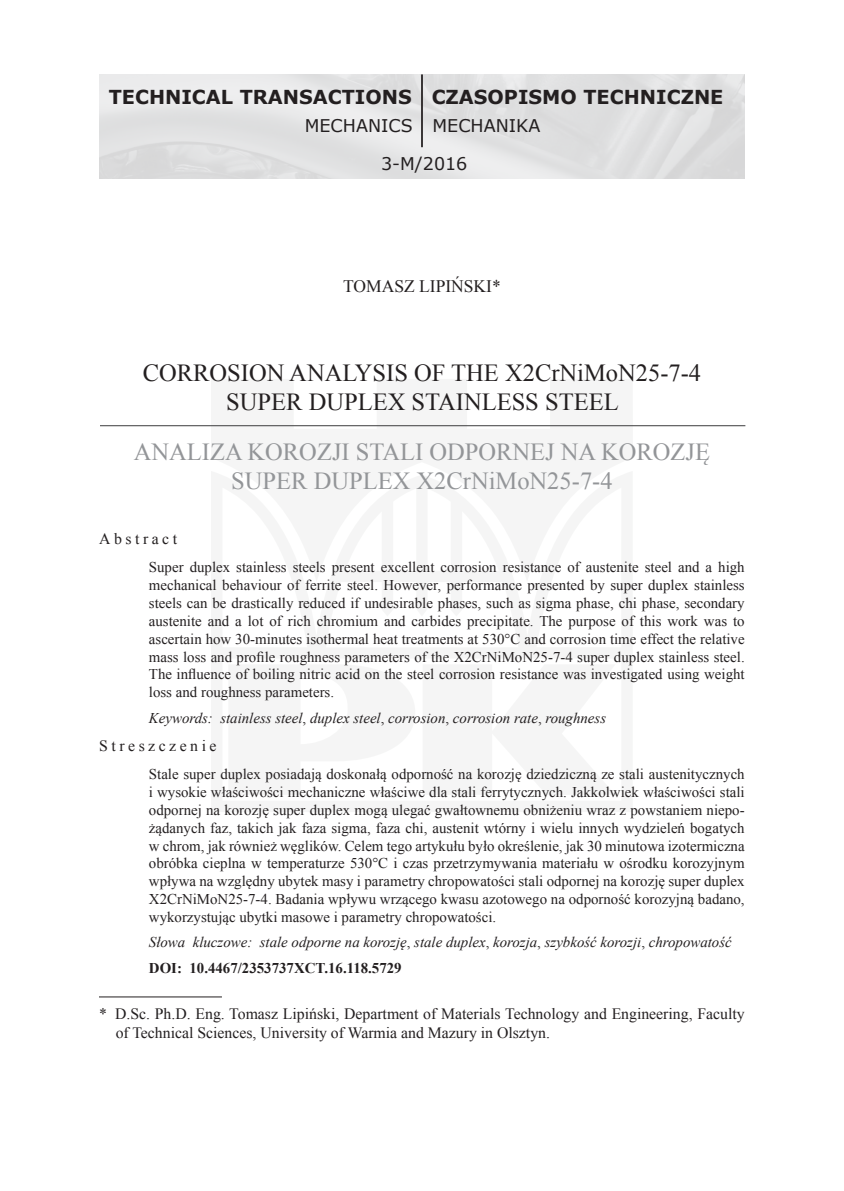
<style>
.page{position:relative;width:844px;height:1191px;background:#fff}
.page>*{position:absolute;margin:0;border:0;box-sizing:border-box;transform-origin:0 0}
.t1{font:24.5px/29.4px "Times New Roman";color:#231f20;text-align:center}
.t2{font:24.5px/29.4px "Times New Roman";color:#939598;text-align:center}
.t3{font:700 19.25px "Verdana";color:#231f20}
.t4{font:17.5px/37.3px "Verdana";color:#231f20}
.t5{font:17.5px "Times New Roman";color:#231f20}
.t6{font:15.75px/18.9px "Times New Roman";color:#231f20}
.t7{font:15.75px "Times New Roman";letter-spacing:.22em;color:#231f20}
.t8{font:14.88px/17.8px "Times New Roman";color:#231f20;text-align:justify}
.t9{font:italic 14.88px/25.4px "Times New Roman";color:#231f20}
.s1{font-style:normal}
.s2{font-weight:700;font-style:normal}
</style>
<div class="page">
<hr style="left:99px;top:996px;width:123px;height:1px;background:#231f20">
<hr style="left:421px;top:74px;width:2px;height:73px;background:#231f20">
<hr style="left:100px;top:425px;width:645px;height:1px;background:#3c3c3d">
<p class="t3" style="left:109px;top:83px;width:304px">TECHNICAL TRANSACTIONS</p>
<p class="t4" style="left:381px;top:107px;width:88px;text-indent:-76px">MECHANICS<br>3-M/2016</p>
<p class="t3" style="left:431px;top:83px;width:293px">CZASOPISMO TECHNICZNE</p>
<p class="t4" style="left:432px;top:107px;width:109px">MECHANIKA</p>
<p class="t5" style="left:343px;top:274px;width:159px">TOMASZ LIPIŃSKI*</p>
<h1 class="t1" style="left:143px;top:358px;width:559px">CORROSION ANALYSIS OF THE X2CrNiMoN25-7-4<br>SUPER DUPLEX STAINLESS STEEL</h1>
<h1 class="t2" style="left:134px;top:436px;width:577px">ANALIZA KOROZJI STALI ODPORNEJ NA KOROZJĘ<br>SUPER DUPLEX X2CrNiMoN25-7-4</h1>
<p class="t7" style="left:99px;top:528px;width:79px">Abstract</p>
<p class="t8" style="left:149px;top:558px;width:597px">Super duplex stainless steels present excellent corrosion resistance of austenite steel and a high mechanical behaviour of ferrite steel. However, performance presented by super duplex stainless steels can be drastically reduced if undesirable phases, such as sigma phase, chi phase, secondary austenite and a lot of rich chromium and carbides precipitate. The purpose of this work was to ascertain how 30-minutes isothermal heat treatments at 530°C and corrosion time effect the relative mass loss and profile roughness parameters of the X2CrNiMoN25-7-4 super duplex stainless steel.<br>The influence of boiling nitric acid on the steel corrosion resistance was investigated using weight loss and roughness parameters.</p>
<p class="t9" style="left:149px;top:704px;width:458px">Keywords: stainless steel<span class="s1">,</span> duplex steel<span class="s1">,</span> corrosion<span class="s1">,</span> corrosion rate<span class="s1">,</span> roughness</p>
<p class="t7" style="left:99px;top:735px;width:119px">Streszczenie</p>
<p class="t8" style="left:149px;top:765px;width:597px">Stale super duplex posiadają doskonałą odporność na korozję dziedziczną ze stali austenitycznych i wysokie właściwości mechaniczne właściwe dla stali ferrytycznych. Jakkolwiek właściwości stali odpornej na korozję super duplex mogą ulegać gwałtownemu obniżeniu wraz z powstaniem niepo&shy;żądanych faz, takich jak faza sigma, faza chi, austenit wtórny i wielu innych wydzieleń bogatych w chrom, jak również węglików. Celem tego artykułu było określenie, jak 30 minutowa izotermiczna obróbka cieplna w temperaturze 530°C i czas przetrzymywania materiału w ośrodku korozyjnym wpływa na względny ubytek masy i parametry chropowatości stali odpornej na korozję super duplex X2CrNiMoN25-7-4. Badania wpływu wrzącego kwasu azotowego na odporność korozyjną badano, wykorzystując ubytki masowe i parametry chropowatości.</p>
<p class="t9" style="left:149px;top:929px;width:584px">Słowa kluczowe: stale odporne na korozję<span class="s1">,</span> stale duplex<span class="s1">,</span> korozja<span class="s1">,</span> szybkość korozji<span class="s1">,</span> chropowatość<br><span class="s2">DOI: 10.4467/2353737XCT.16.118.5729</span></p>
<p class="t6" style="left:116px;top:1004px;width:630px;text-indent:-16px">* D.Sc. Ph.D. Eng. Tomasz Lipiński, Department of Materials Technology and Engineering, Faculty of Technical Sciences, University of Warmia and Mazury in Olsztyn.</p>
</div>
